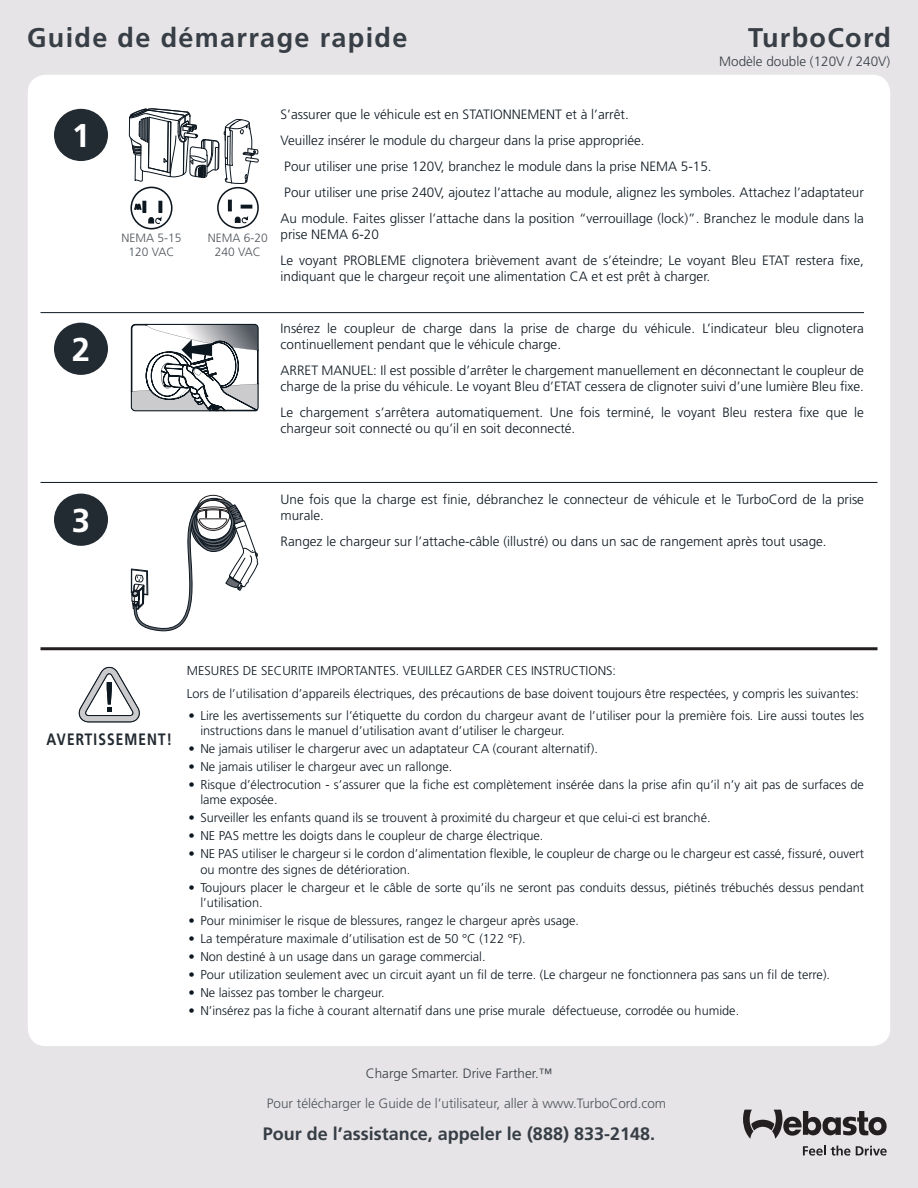
<style>
.page{position:relative;width:918px;height:1188px;background:#e6e4e6}
.page>*{position:absolute;margin:0;border:0;box-sizing:border-box;transform-origin:0 0}
.Body{font:700 33px "Frutiger";color:#fff}
.body{font:700 27px "Frutiger";letter-spacing:.05em;color:#373e46}
.Body-2{font:700 27px "Frutiger";letter-spacing:.05em;color:#373e46}
.body-2{font:700 18px "Frutiger";color:#373e46}
.body-3{font:700 16.5px "Frutiger";color:#222a32;scale:.84 1}
.Body-3{font:300 13.5px/16.2px "Frutiger";color:#0d1720}
.body-4{font:300 13.5px "Frutiger";color:#4e545b}
.body-5{font:300 13.5px "Frutiger";color:#373e46}
.warning_first_line{font:300 12.75px/15.3px "Frutiger";color:#0d1720}
.body-6{font:300 12px "Frutiger";color:#4e545b}
</style>
<div class="page">
<div style="left:28px;top:75px;width:862px;height:971px;background:#fff;border-radius:18px"></div>
<svg style="left:803px;top:1146px;width:47px;height:10px"></svg>
<svg style="left:856px;top:1146px;width:31px;height:10px"></svg>
<svg style="left:743px;top:1110px;width:144px;height:29px;background:#918e90"></svg>
<svg style="left:78px;top:667px;width:62px;height:56px"></svg>
<div style="left:54px;top:109px;width:54px;height:52px;background:#222a32;border-radius:50%"></div>
<div style="left:54px;top:323px;width:54px;height:52px;background:#222a32;border-radius:50%"></div>
<div style="left:54px;top:494px;width:54px;height:52px;background:#222a32;border-radius:50%"></div>
<svg style="left:131px;top:324px;width:128px;height:87px"></svg>
<div style="left:217px;top:187px;width:42px;height:42px;border:2px solid #0d1720;border-radius:50%"></div>
<svg style="left:228px;top:200px;width:24px;height:24px"></svg>
<svg style="left:131px;top:494px;width:127px;height:138px"></svg>
<hr style="left:40px;top:482px;width:838px;height:1px;background:#0d1720">
<hr style="left:40px;top:312px;width:824px;height:1px;background:#0d1720">
<div style="left:130px;top:187px;width:43px;height:42px;border:2px solid #0d1720;border-radius:50%"></div>
<svg style="left:134px;top:197px;width:28px;height:28px"></svg>
<svg style="left:129px;top:108px;width:130px;height:76px"></svg>
<hr style="left:40px;top:647px;width:838px;height:3px;background:#231f20">
<p class="body" style="left:27px;top:22px;width:382px">Guide de démarrage rapide</p>
<p class="Body-2" style="left:748px;top:22px;width:144px">TurboCord</p>
<p class="body-5" style="left:719px;top:54px;width:173px">Modèle double (120V / 240V)</p>
<p class="Body" style="left:72px;top:116px;width:20px">1</p>
<p class="Body" style="left:72px;top:330px;width:20px">2</p>
<p class="Body" style="left:72px;top:501px;width:20px">3</p>
<p class="body-6" style="left:121px;top:231px;width:62px">NEMA 5-15</p>
<p class="body-6" style="left:128px;top:245px;width:48px">120 VAC</p>
<p class="body-6" style="left:208px;top:231px;width:62px">NEMA 6-20</p>
<p class="body-6" style="left:215px;top:245px;width:48px">240 VAC</p>
<p class="Body-3" style="left:281px;top:106px;width:350px">S’assurer que le véhicule est en STATIONNEMENT et à l’arrêt.</p>
<p class="Body-3" style="left:281px;top:132px;width:366px">Veuillez insérer le module du chargeur dans la prise appropriée.</p>
<p class="Body-3" style="left:284px;top:158px;width:429px">Pour utiliser une prise 120V, branchez le module dans la prise NEMA 5-15.</p>
<p class="Body-3" style="left:284px;top:184px;width:581px">Pour utiliser une prise 240V, ajoutez l’attache au module, alignez les symboles. Attachez l’adaptateur</p>
<p class="Body-3" style="left:281px;top:210px;width:585px">Au module. Faites glisser l’attache dans la position “verrouillage (lock)”. Branchez le module dans la prise NEMA 6-20</p>
<p class="Body-3" style="left:281px;top:252px;width:585px">Le voyant PROBLEME clignotera brièvement avant de s’éteindre; Le voyant Bleu ETAT restera fixe, indiquant que le chargeur reçoit une alimentation CA et est prêt à charger.</p>
<p class="Body-3" style="left:281px;top:320px;width:585px">Insérez le coupleur de charge dans la prise de charge du véhicule. L’indicateur bleu clignotera continuellement pendant que le véhicule charge.</p>
<p class="Body-3" style="left:281px;top:362px;width:585px">ARRET MANUEL: Il est possible d’arrêter le chargement manuellement en déconnectant le coupleur de charge de la prise du véhicule. Le voyant Bleu d’ETAT cessera de clignoter suivi d’une lumière Bleu fixe.</p>
<p class="Body-3" style="left:281px;top:404px;width:585px">Le chargement s’arrêtera automatiquement. Une fois terminé, le voyant Bleu restera fixe que le chargeur soit connecté ou qu’il en soit deconnecté.</p>
<p class="Body-3" style="left:281px;top:492px;width:585px">Une fois que la charge est finie, débranchez le connecteur de véhicule et le TurboCord de la prise murale.</p>
<p class="Body-3" style="left:281px;top:534px;width:548px">Rangez le chargeur sur l’attache-câble (illustré) ou dans un sac de rangement après tout usage.</p>
<p class="body-3" style="left:47px;top:730px;width:152px">AVERTISSEMENT!</p>
<p class="warning_first_line" style="left:187px;top:663px;width:431px">MESURES DE SECURITE IMPORTANTES. VEUILLEZ GARDER CES INSTRUCTIONS:</p>
<p class="warning_first_line" style="left:187px;top:686px;width:674px">Lors de l’utilisation d’appareils électriques, des précautions de base doivent toujours être respectées, y compris les suivantes:</p>
<p class="warning_first_line" style="left:200px;top:708px;width:665px;text-indent:-12px">• Lire les avertissements sur l’étiquette du cordon du chargeur avant de l’utiliser pour la première fois. Lire aussi toutes les instructions dans le manuel d’utilisation avant d’utiliser le chargeur.</p>
<p class="warning_first_line" style="left:188px;top:741px;width:411px">• Ne jamais utiliser le chargerur avec un adaptateur CA (courant alternatif).</p>
<p class="warning_first_line" style="left:188px;top:759px;width:266px">• Ne jamais utiliser le chargeur avec un rallonge.</p>
<p class="warning_first_line" style="left:200px;top:777px;width:665px;text-indent:-12px">• Risque d’électrocution - s’assurer que la fiche est complètement insérée dans la prise afin qu’il n’y ait pas de surfaces de lame exposée.</p>
<p class="warning_first_line" style="left:188px;top:811px;width:524px">• Surveiller les enfants quand ils se trouvent à proximité du chargeur et que celui-ci est branché.</p>
<p class="warning_first_line" style="left:188px;top:829px;width:357px">• NE PAS mettre les doigts dans le coupleur de charge électrique.</p>
<p class="warning_first_line" style="left:200px;top:847px;width:665px;text-indent:-12px">• NE PAS utiliser le chargeur si le cordon d’alimentation flexible, le coupleur de charge ou le chargeur est cassé, fissuré, ouvert ou montre des signes de détérioration.</p>
<p class="warning_first_line" style="left:200px;top:880px;width:665px;text-indent:-12px">• Toujours placer le chargeur et le câble de sorte qu’ils ne seront pas conduits dessus, piétinés trébuchés dessus pendant l’utilisation.</p>
<p class="warning_first_line" style="left:188px;top:913px;width:392px">• Pour minimiser le risque de blessures, rangez le chargeur après usage.</p>
<p class="warning_first_line" style="left:188px;top:931px;width:339px">• La température maximale d’utilisation est de 50 °C (122 °F).</p>
<p class="warning_first_line" style="left:188px;top:949px;width:299px">• Non destiné à un usage dans un garage commercial.</p>
<p class="warning_first_line" style="left:188px;top:967px;width:643px">• Pour utilization seulement avec un circuit ayant un fil de terre. (Le chargeur ne fonctionnera pas sans un fil de terre).</p>
<p class="warning_first_line" style="left:188px;top:985px;width:198px">• Ne laissez pas tomber le chargeur.</p>
<p class="warning_first_line" style="left:188px;top:1003px;width:552px">• N’insérez pas la fiche à courant alternatif dans une prise murale défectueuse, corrodée ou humide.</p>
<p class="body-5" style="left:366px;top:1066px;width:188px">Charge Smarter. Drive Farther.™</p>
<p class="body-4" style="left:267px;top:1096px;width:401px">Pour télécharger le Guide de l’utilisateur, aller à www.TurboCord.com</p>
<p class="body-2" style="left:263px;top:1123px;width:394px">Pour de l’assistance, appeler le (888) 833-2148.</p>
</div>
